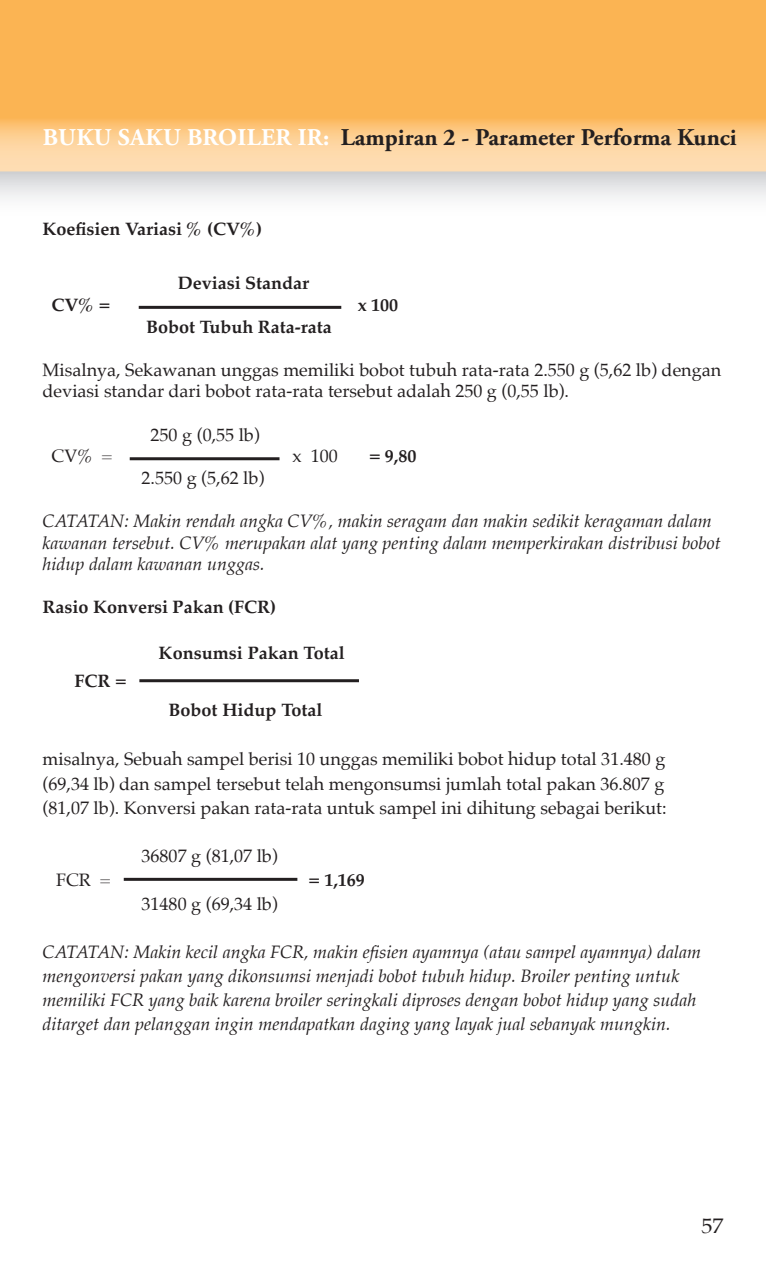
<style>
.page{position:relative;width:766px;height:1276px;background:#fff}
.page>*{position:absolute;margin:0;border:0;box-sizing:border-box;transform-origin:0 0}
.t1{font:700 24px "Adobe Garamond Pro";color:#231f20}
.t2{font:21px "Palatino";color:#231f20;scale:1.05 1}
.t3{font:italic 18px/24px "Palatino";color:#231f20}
.t4{font:18px/24px "Palatino";color:#231f20}
.t5{font:700 18px "Palatino";color:#231f20}
.s1{color:#fff}
</style>
<div class="page">
<img style="left:0;top:0;width:765px;height:199px">
<hr style="left:139px;top:306px;width:202px;height:3px;background:#231f20">
<hr style="left:130px;top:457px;width:149px;height:3px;background:#231f20">
<hr style="left:139px;top:679px;width:220px;height:3px;background:#231f20">
<hr style="left:124px;top:878px;width:173px;height:3px;background:#231f20">
<h1 class="t1" style="left:43px;top:123px;width:695px"><span class="s1">BUKU SAKU BROILER IR:</span> Lampiran 2 - Parameter Performa Kunci</h1>
<p class="t5" style="left:43px;top:214px;width:221px">Koefisien Variasi % (CV%)</p>
<p class="t5" style="left:178px;top:268px;width:133px">Deviasi Standar</p>
<p class="t5" style="left:52px;top:289px;width:60px">CV% =</p>
<p class="t5" style="left:357px;top:289px;width:42px">x 100</p>
<p class="t5" style="left:146px;top:311px;width:187px">Bobot Tubuh Rata-rata</p>
<p class="t4" style="left:43px;top:359px;width:680px;line-height:21.6px">Misalnya, Sekawanan unggas memiliki bobot tubuh rata-rata 2.550 g (5,62 lb) dengan deviasi standar dari bobot rata-rata tersebut adalah 250 g (0,55 lb).</p>
<p class="t4" style="left:151px;top:422px;width:111px">250 g (0,55 lb)</p>
<p class="t4" style="left:52px;top:444px;width:62px">CV% =</p>
<p class="t4" style="left:292px;top:444px;width:47px">x 100</p>
<p class="t5" style="left:369px;top:441px;width:48px">= 9,80</p>
<p class="t4" style="left:142px;top:465px;width:124px">2.550 g (5,62 lb)</p>
<p class="t3" style="left:43px;top:510px;width:679px;line-height:21.6px">CATATAN: Makin rendah angka CV%, makin seragam dan makin sedikit keragaman dalam kawanan tersebut. CV% merupakan alat yang penting dalam memperkirakan distribusi bobot hidup dalam kawanan unggas.</p>
<p class="t5" style="left:43px;top:592px;width:235px">Rasio Konversi Pakan (FCR)</p>
<p class="t5" style="left:159px;top:637px;width:187px">Konsumsi Pakan Total</p>
<p class="t5" style="left:74px;top:666px;width:53px">FCR =</p>
<p class="t5" style="left:168px;top:694px;width:155px">Bobot Hidup Total</p>
<p class="t4" style="left:43px;top:747px;width:625px;text-align:justify">misalnya, Sebuah sampel berisi 10 unggas memiliki bobot hidup total 31.480 g (69,34 lb) dan sampel tersebut telah mengonsumsi jumlah total pakan 36.807 g (81,07 lb). Konversi pakan rata-rata untuk sampel ini dihitung sebagai berikut:</p>
<p class="t4" style="left:142px;top:843px;width:138px">36807 g (81,07 lb)</p>
<p class="t4" style="left:56px;top:867px;width:56px">FCR =</p>
<p class="t5" style="left:309px;top:864px;width:57px">= 1,169</p>
<p class="t4" style="left:142px;top:891px;width:138px">31480 g (69,34 lb)</p>
<p class="t3" style="left:43px;top:939px;width:660px">CATATAN: Makin kecil angka FCR, makin efisien ayamnya (atau sampel ayamnya) dalam mengonversi pakan yang dikonsumsi menjadi bobot tubuh hidup. Broiler penting untuk memiliki FCR yang baik karena broiler seringkali diproses dengan bobot hidup yang sudah ditarget dan pelanggan ingin mendapatkan daging yang layak jual sebanyak mungkin.</p>
<p class="t2" style="left:701px;top:1208px;width:23px">57</p>
</div>
